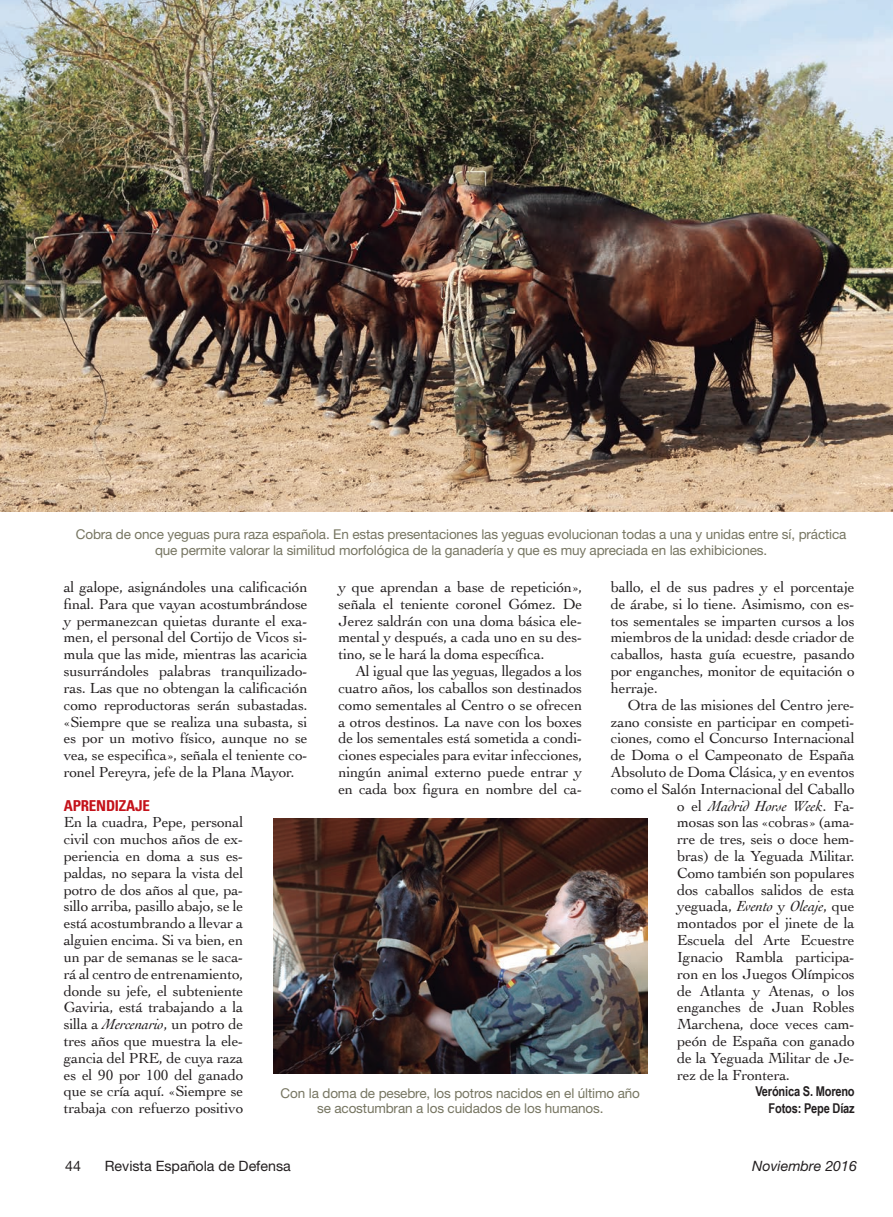
<style>
.page{position:relative;width:893px;height:1217px;background:#fff}
.page>*{position:absolute;margin:0;border:0;box-sizing:border-box;transform-origin:0 0}
.t1{font:15.3px/16.8px "Cochin";letter-spacing:-.015em;color:#231f20;text-align:justify}
.t2{font:italic 15.3px "Cochin";letter-spacing:-.015em;color:#231f20}
.t3{font:700 condensed 15px "Univers";letter-spacing:-.015em;color:#c4121a}
.t4{font:14.25px "Helvetica Neue";color:#231f20}
.t5{font:italic 14.25px "Helvetica Neue";color:#231f20}
.t6{font:13.5px/15.8px "Helvetica Neue";letter-spacing:-.01em;color:#767561;text-align:center}
.t7{font:700 13.5px/16.8px "Arial Narrow";letter-spacing:-.015em;color:#231f20;text-align:right}
.s1{font-style:italic}
.s2{font-style:normal}
</style>
<div class="page">
<img style="left:0;top:0;width:893px;height:511px">
<img style="left:273px;top:818px;width:374px;height:254px">
<p class="t6" style="left:76px;top:526px;width:772px">Cobra de once yeguas pura raza española. En estas presentaciones las yeguas evolucionan todas a una y unidas entre sí, práctica que permite valorar la similitud morfológica de la ganadería y que es muy apreciada en las exhibiciones.</p>
<p class="t1" style="left:64px;top:578px;width:245px">al galope, asignándoles una calificación final. Para que vayan acostumbrándose y permanezcan quietas durante el exa&shy;men, el personal del Cortijo de Vicos si&shy;mula que las mide, mientras las acaricia susurrándoles palabras tranquilizado&shy;ras. Las que no obtengan la calificación como reproductoras serán subastadas. «Siempre que se realiza una subasta, si es por un motivo físico, aunque no se vea, se especifica», señala el teniente co&shy;ronel Pereyra, jefe de la Plana Mayor.</p>
<p class="t3" style="left:64px;top:795px;width:88px">APRENDIZAJE</p>
<p class="t1" style="left:64px;top:813px;width:181px">En la cuadra, Pepe, personal civil con muchos años de ex&shy;periencia en doma a sus es&shy;paldas, no separa la vista del potro de dos años al que, pa&shy;sillo arriba, pasillo abajo, se le está acostumbrando a llevar a alguien encima. Si va bien, en un par de semanas se le saca&shy;rá al centro de entrenamiento, donde su jefe, el subteniente Gaviria, está trabajando a la silla a <span class="s1">Mercenario</span>, un potro de tres años que muestra la ele&shy;gancia del PRE, de cuya raza es el 90 por 100 del ganado que se cría aquí. «Siempre se trabaja con refuerzo positivo</p>
<p class="t1" style="left:338px;top:578px;width:245px">y que aprendan a base de repetición», señala el teniente coronel Gómez. De Jerez saldrán con una doma básica ele&shy;mental y después, a cada uno en su des&shy;tino, se le hará la doma específica.</p>
<p class="t1" style="left:338px;top:662px;width:245px;text-indent:17px">Al igual que las yeguas, llegados a los cuatro años, los caballos son destinados como sementales al Centro o se ofrecen a otros destinos. La nave con los boxes de los sementales está sometida a condi&shy;ciones especiales para evitar infecciones, ningún animal externo puede entrar y en cada box figura en nombre del ca-</p>
<p class="t1" style="left:611px;top:578px;width:245px">ballo, el de sus padres y el porcentaje de árabe, si lo tiene. Asimismo, con es&shy;tos sementales se imparten cursos a los miembros de la unidad: desde criador de caballos, hasta guía ecuestre, pasando por enganches, monitor de equitación o herraje.</p>
<p class="t1" style="left:628px;top:695px;width:228px">Otra de las misiones del Centro jere-</p>
<p class="t1" style="left:611px;top:712px;width:245px">zano consiste en participar en competi-</p>
<p class="t1" style="left:611px;top:729px;width:245px">ciones, como el Concurso Internacional</p>
<p class="t1" style="left:611px;top:746px;width:245px">de Doma o el Campeonato de España</p>
<p class="t1" style="left:611px;top:762px;width:245px">Absoluto de Doma Clásica, y en eventos</p>
<p class="t1" style="left:611px;top:779px;width:245px">como el Salón Internacional del Caballo</p>
<p class="t2" style="left:677px;top:795px;width:179px"><span class="s2">o el</span> Madrid Horse Week<span class="s2">. Fa-</span></p>
<p class="t1" style="left:677px;top:813px;width:179px">mosas son las «cobras» (ama-</p>
<p class="t1" style="left:677px;top:830px;width:179px">rre de tres, seis o doce hem-</p>
<p class="t1" style="left:677px;top:846px;width:179px">bras) de la Yeguada Militar.</p>
<p class="t1" style="left:677px;top:863px;width:179px">Como también son populares</p>
<p class="t1" style="left:677px;top:880px;width:179px">dos caballos salidos de esta</p>
<p class="t1" style="left:677px;top:897px;width:179px">yeguada, <span class="s1">Evento</span> y <span class="s1">Oleaje</span>, que</p>
<p class="t1" style="left:677px;top:914px;width:179px">montados por el jinete de la</p>
<p class="t1" style="left:677px;top:930px;width:179px">Escuela del Arte Ecuestre</p>
<p class="t1" style="left:677px;top:947px;width:179px">Ignacio Rambla participa-</p>
<p class="t1" style="left:677px;top:964px;width:179px">ron en los Juegos Olímpicos</p>
<p class="t1" style="left:677px;top:981px;width:179px">de Atlanta y Atenas, o los</p>
<p class="t1" style="left:677px;top:998px;width:179px">enganches de Juan Robles</p>
<p class="t1" style="left:677px;top:1014px;width:179px">Marchena, doce veces cam-</p>
<p class="t1" style="left:677px;top:1031px;width:179px">peón de España con ganado</p>
<p class="t1" style="left:677px;top:1048px;width:179px">de la Yeguada Militar de Je-</p>
<p class="t1" style="left:677px;top:1065px;width:114px">rez de la Frontera.</p>
<p class="t7" style="left:755px;top:1082px;width:101px">Verónica S. Moreno<br>Fotos: Pepe Díaz</p>
<p class="t6" style="left:281px;top:1084px;width:361px">Con la doma de pesebre, los potros nacidos en el último año se acostumbran a los cuidados de los humanos.</p>
<p class="t4" style="left:65px;top:1157px;width:17px">44</p>
<p class="t4" style="left:105px;top:1157px;width:188px">Revista Española de Defensa</p>
<p class="t5" style="left:752px;top:1157px;width:106px">Noviembre 2016</p>
</div>
